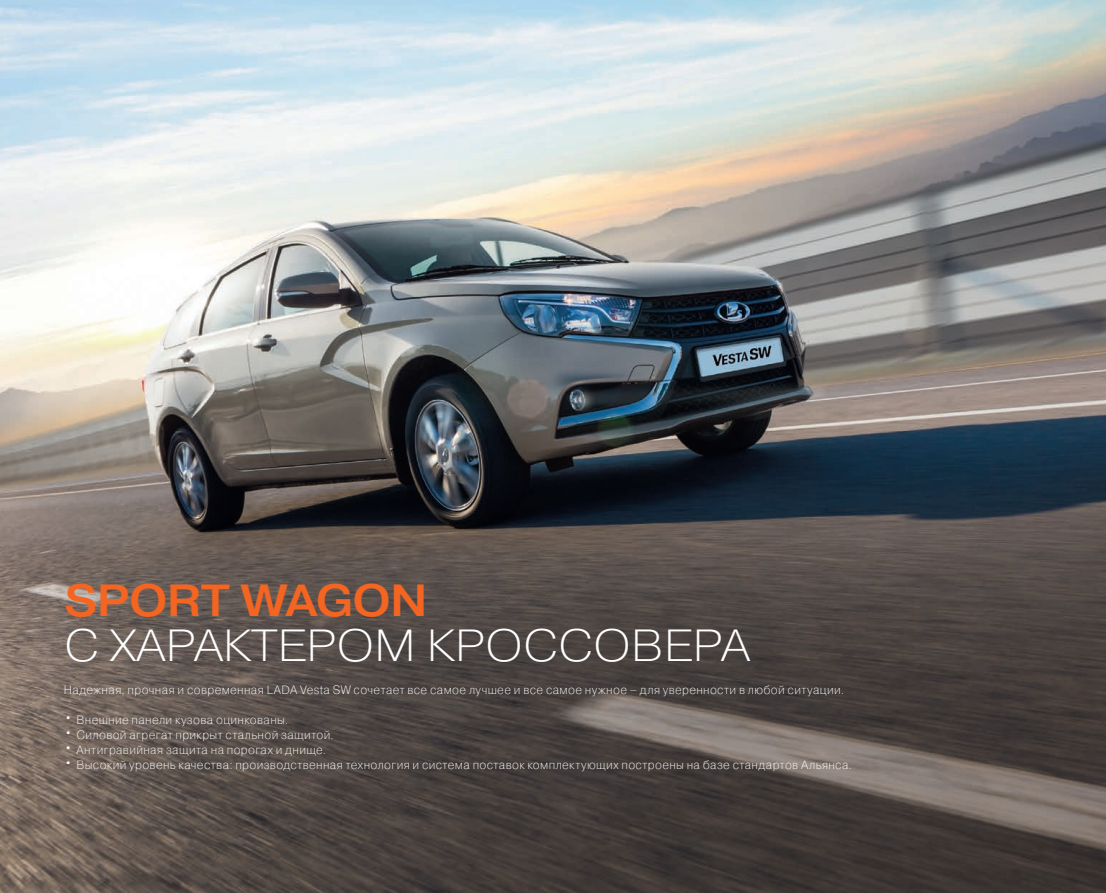
<style>
.page{position:relative;width:1106px;height:893px;background:#fff}
.page>*{position:absolute;margin:0;border:0;box-sizing:border-box;transform-origin:0 0}
.t1{font:45px "Pragmatica Light C";letter-spacing:-.01em;color:#fff;scale:1.1 1}
.t2{font:700 45px "Pragmatica Light C";letter-spacing:-.02em;color:#f36521;scale:1.1 1}
.t3{font:12px "Pragmatica Light C";letter-spacing:.03em;color:#fff}
.s1{font-size:18px}
</style>
<div class="page">
<img style="left:0;top:0;width:1106px;height:893px">
<h1 class="t2" style="left:64px;top:576px;width:332px">SPORT WAGON</h1>
<h1 class="t1" style="left:64px;top:621px;width:626px">C ХАРАКТЕРОМ КРОССОВЕРА</h1>
<p class="t3" style="left:64px;top:684px;width:781px">Надежная, прочная и современная LADA Vesta SW сочетает все самое лучшее и все самое нужное – для уверенности в любой ситуации.</p>
<p class="t3" style="left:64px;top:714px;width:226px"><span class="s1">•</span> Внешние панели кузова оцинкованы.</p>
<p class="t3" style="left:64px;top:729px;width:271px"><span class="s1">•</span> Силовой агрегат прикрыт стальной защитой.</p>
<p class="t3" style="left:64px;top:744px;width:264px"><span class="s1">•</span> Антигравийная защита на порогах и днище.</p>
<p class="t3" style="left:64px;top:759px;width:789px"><span class="s1">•</span> Высокий уровень качества: производственная технология и система поставок комплектующих построены на базе стандартов Альянса.</p>
</div>
